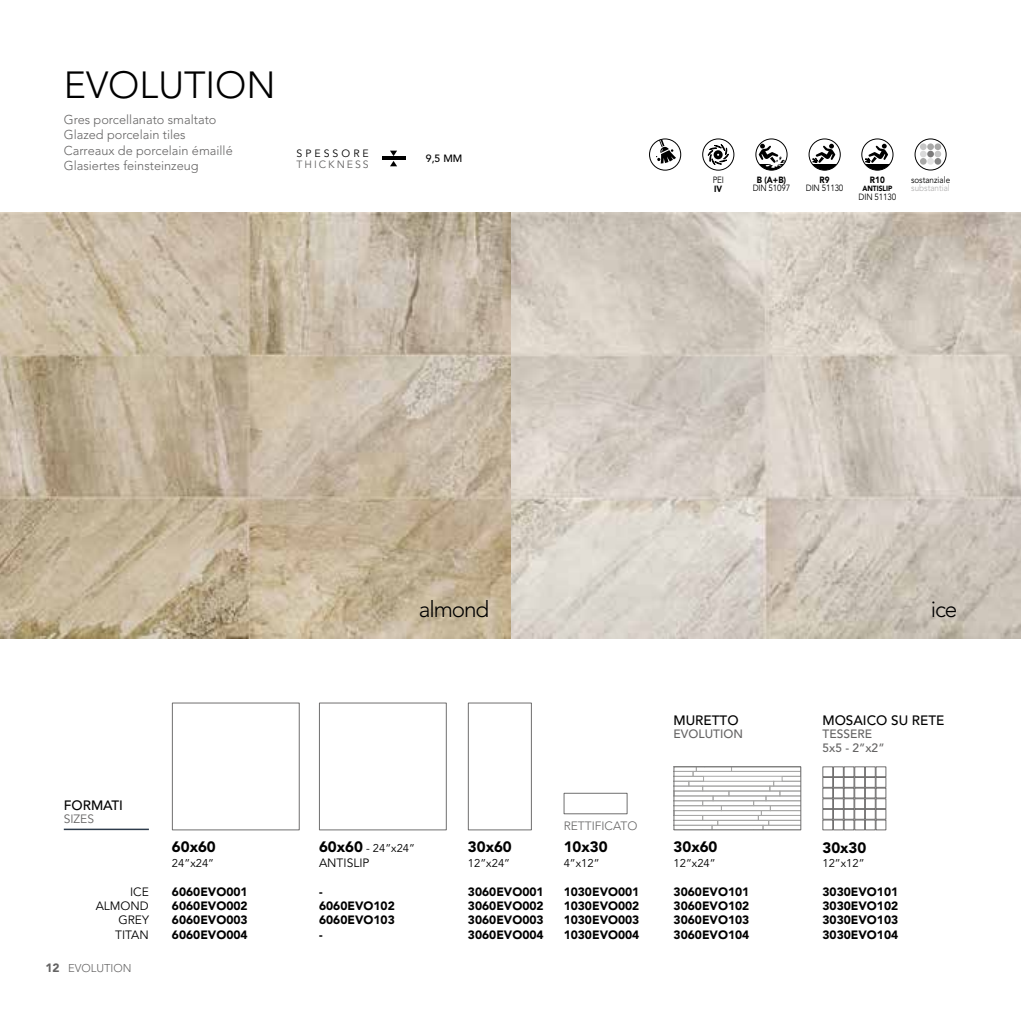
<style>
.page{position:relative;width:1021px;height:1021px;background:#fff}
.page>*{position:absolute;margin:0;border:0;box-sizing:border-box;transform-origin:0 0}
.t1{font:300 37.5px "Avenir LT Std";color:#000}
.t2{font:300 22.5px "Avenir LT Std";letter-spacing:-.05em;color:#000}
.t3{font:900 15px "Avenir LT Std";color:#000}
.t4{font:500 13.5px "Avenir LT Std";color:#000}
.t5{font:300 12.75px/15.3px "Avenir LT Std";color:#646363}
.t6{font:900 12px/14.4px "Avenir LT Std";color:#000;text-align:justify}
.t7{font:12px/14.4px "Avenir LT Std";color:#000;text-align:right}
.t8{font:500 12px/13.5px "Avenir LT Std";color:#646363}
.t9{font:300 12px "Avenir LT Std";color:#646363}
.t10{font:12px "Avenir LT Std";color:#646363}
.t11{font:11.25px "Avenir LT Std";color:#000}
.t12{font:300 11.25px "Avenir LT Std";color:#646363}
.t13{font:10.5px "Avenir LT Std";letter-spacing:.19em;color:#646363}
.t14{font:10.5px "Avenir LT Std";letter-spacing:.29em;color:#000}
.t15{font:500 10.5px "Avenir LT Std";color:#000}
.t16{font:9px "Avenir LT Std";letter-spacing:-.025em;color:#000;scale:.9 1}
.t17{font:900 9px "Avenir LT Std";color:#000;scale:.9 1}
.t18{font:9px "Avenir LT Std";color:#000;scale:.9 1}
.t19{font:9px "Avenir LT Std";color:#b3b2b2;scale:.9 1}
.t20{font:900 7.5px "Avenir LT Std";color:#000;scale:.9 1}
.s1{font-weight:900;font-size:12px}
.s2{font-weight:900;font-size:15px}
</style>
<div class="page">
<svg style="left:756px;top:139px;width:31px;height:31px"></svg>
<svg style="left:758px;top:144px;width:27px;height:24px"></svg>
<div style="left:755px;top:139px;width:32px;height:31px;border:1px solid #000;border-radius:50%"></div>
<svg style="left:861px;top:139px;width:32px;height:31px"></svg>
<svg style="left:864px;top:164px;width:27px;height:6px"></svg>
<svg style="left:864px;top:144px;width:24px;height:19px"></svg>
<div style="left:861px;top:139px;width:32px;height:31px;border:1px solid #000;border-radius:50%"></div>
<svg style="left:809px;top:139px;width:31px;height:31px"></svg>
<svg style="left:811px;top:164px;width:27px;height:6px"></svg>
<svg style="left:812px;top:144px;width:23px;height:19px"></svg>
<div style="left:808px;top:139px;width:32px;height:31px;border:1px solid #000;border-radius:50%"></div>
<svg style="left:702px;top:139px;width:32px;height:31px"></svg>
<svg style="left:706px;top:143px;width:23px;height:24px"></svg>
<div style="left:702px;top:139px;width:32px;height:31px;border:1px solid #000;border-radius:50%"></div>
<svg style="left:656px;top:139px;width:20px;height:24px"></svg>
<div style="left:649px;top:139px;width:32px;height:31px;border:1px solid #000;border-radius:50%"></div>
<img style="left:0;top:213px;width:1020px;height:425px">
<hr style="left:64px;top:828px;width:85px;height:2px;background:#2d3b4b">
<div style="left:172px;top:702px;width:127px;height:128px;border:1px solid #706f6f"></div>
<svg style="left:675px;top:768px;width:124px;height:60px"></svg>
<div style="left:673px;top:766px;width:128px;height:64px;border:1px solid #706f6f"></div>
<svg style="left:390px;top:151px;width:7px;height:15px"></svg>
<hr style="left:381px;top:157px;width:24px;height:3px;background:#000">
<div style="left:822px;top:819px;width:11px;height:11px;border:1px solid #706f6f"></div>
<div style="left:822px;top:809px;width:11px;height:10px;border:1px solid #706f6f"></div>
<div style="left:822px;top:798px;width:11px;height:11px;border:1px solid #706f6f"></div>
<div style="left:822px;top:787px;width:11px;height:11px;border:1px solid #706f6f"></div>
<div style="left:822px;top:777px;width:11px;height:10px;border:1px solid #706f6f"></div>
<div style="left:822px;top:766px;width:11px;height:11px;border:1px solid #706f6f"></div>
<div style="left:833px;top:819px;width:10px;height:11px;border:1px solid #706f6f"></div>
<div style="left:833px;top:809px;width:10px;height:10px;border:1px solid #706f6f"></div>
<div style="left:833px;top:798px;width:10px;height:11px;border:1px solid #706f6f"></div>
<div style="left:833px;top:787px;width:10px;height:11px;border:1px solid #706f6f"></div>
<div style="left:833px;top:777px;width:10px;height:10px;border:1px solid #706f6f"></div>
<div style="left:833px;top:766px;width:10px;height:11px;border:1px solid #706f6f"></div>
<div style="left:843px;top:819px;width:11px;height:11px;border:1px solid #706f6f"></div>
<div style="left:843px;top:809px;width:11px;height:10px;border:1px solid #706f6f"></div>
<div style="left:843px;top:798px;width:11px;height:11px;border:1px solid #706f6f"></div>
<div style="left:843px;top:787px;width:11px;height:11px;border:1px solid #706f6f"></div>
<div style="left:843px;top:777px;width:11px;height:10px;border:1px solid #706f6f"></div>
<div style="left:843px;top:766px;width:11px;height:11px;border:1px solid #706f6f"></div>
<div style="left:854px;top:819px;width:11px;height:11px;border:1px solid #706f6f"></div>
<div style="left:854px;top:809px;width:11px;height:10px;border:1px solid #706f6f"></div>
<div style="left:854px;top:798px;width:11px;height:11px;border:1px solid #706f6f"></div>
<div style="left:854px;top:787px;width:11px;height:11px;border:1px solid #706f6f"></div>
<div style="left:854px;top:777px;width:11px;height:10px;border:1px solid #706f6f"></div>
<div style="left:854px;top:766px;width:11px;height:11px;border:1px solid #706f6f"></div>
<div style="left:865px;top:819px;width:10px;height:11px;border:1px solid #706f6f"></div>
<div style="left:865px;top:809px;width:10px;height:10px;border:1px solid #706f6f"></div>
<div style="left:865px;top:798px;width:10px;height:11px;border:1px solid #706f6f"></div>
<div style="left:865px;top:787px;width:10px;height:11px;border:1px solid #706f6f"></div>
<div style="left:865px;top:777px;width:10px;height:10px;border:1px solid #706f6f"></div>
<div style="left:865px;top:766px;width:10px;height:11px;border:1px solid #706f6f"></div>
<div style="left:875px;top:819px;width:11px;height:11px;border:1px solid #706f6f"></div>
<div style="left:875px;top:809px;width:11px;height:10px;border:1px solid #706f6f"></div>
<div style="left:875px;top:798px;width:11px;height:11px;border:1px solid #706f6f"></div>
<div style="left:875px;top:787px;width:11px;height:11px;border:1px solid #706f6f"></div>
<div style="left:875px;top:777px;width:11px;height:10px;border:1px solid #706f6f"></div>
<div style="left:875px;top:766px;width:11px;height:11px;border:1px solid #706f6f"></div>
<svg style="left:915px;top:139px;width:31px;height:31px"></svg>
<div style="left:919px;top:143px;width:7px;height:7px;background:#c6c6c6;border-radius:50%"></div>
<div style="left:927px;top:143px;width:6px;height:7px;background:#a8a8a7;border-radius:50%"></div>
<div style="left:934px;top:143px;width:7px;height:7px;background:#a8a8a7;border-radius:50%"></div>
<div style="left:919px;top:151px;width:7px;height:6px;background:#dadada;border-radius:50%"></div>
<svg style="left:927px;top:151px;width:6px;height:6px"></svg>
<div style="left:934px;top:151px;width:7px;height:6px;background:#c6c6c6;border-radius:50%"></div>
<div style="left:919px;top:158px;width:7px;height:7px;background:#a8a8a7;border-radius:50%"></div>
<div style="left:927px;top:158px;width:6px;height:7px;background:#e3e3e3;border-radius:50%"></div>
<div style="left:934px;top:158px;width:7px;height:7px;background:#878787;border-radius:50%"></div>
<div style="left:914px;top:139px;width:32px;height:31px;border:1px solid #000;border-radius:50%"></div>
<div style="left:319px;top:702px;width:127px;height:128px;border:1px solid #706f6f"></div>
<div style="left:468px;top:702px;width:63px;height:128px;border:1px solid #706f6f"></div>
<div style="left:563px;top:792px;width:64px;height:22px;border:1px solid #706f6f"></div>
<h1 class="t1" style="left:64px;top:63px;width:213px">EVOLUTION</h1>
<p class="t5" style="left:64px;top:112px;width:170px">Gres porcellanato smaltato<br>Glazed porcelain tiles<br>Carreaux de porcelain émaillé<br>Glasiertes feinsteinzeug</p>
<p class="t14" style="left:296px;top:147px;width:74px">SPESSORE</p>
<p class="t13" style="left:296px;top:158px;width:74px">THICKNESS</p>
<p class="t15" style="left:426px;top:153px;width:38px">9,5 MM</p>
<p class="t16" style="left:712px;top:175px;width:14px">PEI</p>
<p class="t17" style="left:714px;top:183px;width:10px">IV</p>
<p class="t17" style="left:756px;top:175px;width:34px">B (A+B)</p>
<p class="t16" style="left:752px;top:183px;width:43px">DIN 51097</p>
<p class="t17" style="left:819px;top:175px;width:13px">R9</p>
<p class="t16" style="left:805px;top:183px;width:43px">DIN 51130</p>
<p class="t17" style="left:870px;top:175px;width:18px">R10</p>
<p class="t20" style="left:862px;top:184px;width:35px">ANTISLIP</p>
<p class="t16" style="left:858px;top:191px;width:43px">DIN 51130</p>
<p class="t18" style="left:911px;top:175px;width:45px">sostanziale</p>
<p class="t19" style="left:911px;top:183px;width:44px">substantial</p>
<p class="t4" style="left:64px;top:797px;width:61px">FORMATI</p>
<p class="t10" style="left:64px;top:812px;width:32px">SIZES</p>
<p class="t7" style="left:96px;top:884px;width:55px">ICE<br>ALMOND<br>GREY<br>TITAN</p>
<p class="t12" style="left:45px;top:961px;width:88px"><span class="s1">12</span> EVOLUTION</p>
<p class="t3" style="left:172px;top:838px;width:45px">60x60</p>
<p class="t11" style="left:172px;top:856px;width:44px">24”x24”</p>
<p class="t6" style="left:172px;top:884px;width:77px">6060EVO001<br>6060EVO002<br>6060EVO003<br>6060EVO004</p>
<h2 class="t2" style="left:419px;top:596px;width:72px">almond</h2>
<h2 class="t2" style="left:930px;top:596px;width:28px">ice</h2>
<p class="t11" style="left:319px;top:842px;width:97px"><span class="s2">60x60</span> - 24”x24”</p>
<p class="t7" style="left:319px;top:855px;width:52px">ANTISLIP</p>
<p class="t6" style="left:319px;top:884px;width:77px;text-align:left">-<br>6060EVO102<br>6060EVO103 -</p>
<p class="t3" style="left:468px;top:838px;width:45px">30x60</p>
<p class="t11" style="left:468px;top:856px;width:44px">12”x24”</p>
<p class="t6" style="left:468px;top:884px;width:77px">3060EVO001<br>3060EVO002<br>3060EVO003<br>3060EVO004</p>
<p class="t9" style="left:563px;top:819px;width:75px">RETTIFICATO</p>
<p class="t3" style="left:563px;top:838px;width:45px">10x30</p>
<p class="t11" style="left:563px;top:856px;width:37px">4”x12”</p>
<p class="t6" style="left:563px;top:884px;width:77px">1030EVO001<br>1030EVO002<br>1030EVO003<br>1030EVO004</p>
<p class="t4" style="left:673px;top:712px;width:66px">MURETTO</p>
<p class="t8" style="left:673px;top:727px;width:71px">EVOLUTION</p>
<p class="t3" style="left:673px;top:838px;width:45px">30x60</p>
<p class="t11" style="left:673px;top:856px;width:44px">12”x24”</p>
<p class="t6" style="left:673px;top:884px;width:77px">3060EVO101<br>3060EVO102<br>3060EVO103<br>3060EVO104</p>
<p class="t4" style="left:822px;top:712px;width:123px">MOSAICO SU RETE</p>
<p class="t8" style="left:822px;top:727px;width:64px">TESSERE<br>5x5 - 2”x2”</p>
<p class="t3" style="left:822px;top:839px;width:45px">30x30</p>
<p class="t11" style="left:822px;top:856px;width:44px">12”x12”</p>
<p class="t6" style="left:822px;top:884px;width:77px">3030EVO101<br>3030EVO102<br>3030EVO103<br>3030EVO104</p>
</div>
